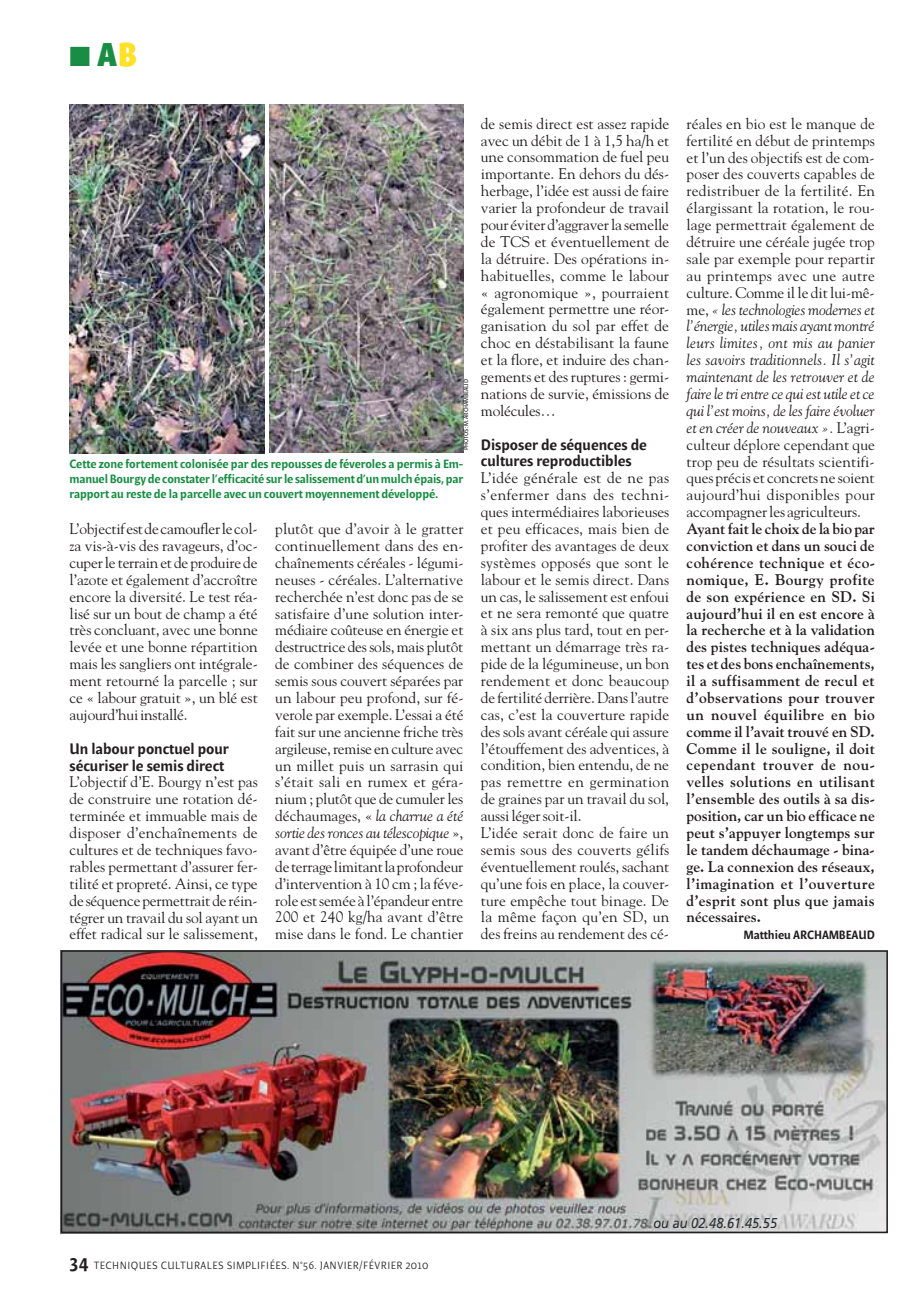
<style>
.page{position:relative;width:923px;height:1300px;background:#fff}
.page>*{position:absolute;margin:0;border:0;box-sizing:border-box;transform-origin:0 0}
.t1{font:700 33.77px "Beret LT Std";color:#198d44}
.t2{font:15.4px/16.8px "Goudy Std";letter-spacing:.005em;color:#231f20;text-align:justify}
.t3{font:700 15.4px/16.8px "Goudy Std";letter-spacing:.015em;color:#231f20;text-align:justify}
.t4{font:500 15.4px/16.8px "Beret LT Std";color:#231f20}
.t5{font:italic 14.35px "Frutiger";color:#2b2e30;scale:.9 1}
.t6{font:500 12.25px/15.4px "Beret LT Std";letter-spacing:-.005em;color:#198d44;text-align:justify}
.t7{font:500 12.25px "Beret LT Std";color:#231f20}
.t8{font:10.67px "Beret LT Std";letter-spacing:.045em;color:#231f20}
.t9{font:6.12px "Beret LT Std";letter-spacing:-.01em;color:#231f20}
.s1{color:#fee128}
.s2{font-style:italic}
.s3{font-weight:500;font-size:18.38px}
</style>
<div class="page">
<img style="left:70px;top:104px;width:194px;height:349px">
<img style="left:269px;top:104px;width:194px;height:349px">
<img style="left:64px;top:953px;width:821px;height:277px">
<div style="left:61px;top:950px;width:827px;height:283px;border:2px solid #231f20"></div>
<h1 class="t1" style="left:97px;top:41px;width:42px">A<span class="s1">B</span></h1>
<p class="t9" style="left:463px;top:450px;width:72px;rotate:-90deg">PHOTOS : M. ARCHAMBEAUD</p>
<p class="t6" style="left:69px;top:457px;width:395px">Cette zone fortement colonisée par des repousses de féveroles a permis à Em&shy;manuel Bourgy de constater l’efficacité sur le salissement d’un mulch épais, par rapport au reste de la parcelle avec un couvert moyennement développé.</p>
<p class="t2" style="left:69px;top:522px;width:190px">L’objectif est de camoufler le col&shy;za vis-à-vis des ravageurs, d’oc&shy;cuper le terrain et de produire de l’azote et également d’accroître encore la diversité. Le test réa&shy;lisé sur un bout de champ a été très concluant, avec une bonne levée et une bonne répartition mais les sangliers ont intégrale&shy;ment retourné la parcelle ; sur ce « labour gratuit », un blé est aujourd’hui installé.</p>
<p class="t4" style="left:69px;top:741px;width:161px">Un labour ponctuel pour sécuriser le semis direct</p>
<p class="t2" style="left:69px;top:775px;width:190px">L’objectif d’E. Bourgy n’est pas de construire une rotation dé&shy;terminée et immuable mais de disposer d’enchaînements de cultures et de techniques favo&shy;rables permettant d’assurer fer&shy;tilité et propreté. Ainsi, ce type de séquence permettrait de réin&shy;tégrer un travail du sol ayant un effet radical sur le salissement,</p>
<p class="t2" style="left:275px;top:521px;width:190px">plutôt que d’avoir à le gratter continuellement dans des en&shy;chaînements céréales - légumi&shy;neuses - céréales. L’alternative recherchée n’est donc pas de se satisfaire d’une solution inter&shy;médiaire coûteuse en énergie et destructrice des sols, mais plutôt de combiner des séquences de semis sous couvert séparées par un labour peu profond, sur fé&shy;verole par exemple. L’essai a été fait sur une ancienne friche très argileuse, remise en culture avec un millet puis un sarrasin qui s’était sali en rumex et géra&shy;nium ; plutôt que de cumuler les déchaumages, « <span class="s2">la charrue a été sortie des ronces au télescopique</span> », avant d’être équipée d’une roue de terrage limitant la profondeur d’intervention à 10 cm ; la féve&shy;role est semée à l’épandeur entre 200 et 240 kg/ha avant d’être mise dans le fond. Le chantier</p>
<p class="t2" style="left:481px;top:116px;width:190px">de semis direct est assez rapide avec un débit de 1 à 1,5 ha/h et une consommation de fuel peu importante. En dehors du dés&shy;herbage, l’idée est aussi de faire varier la profondeur de travail pour éviter d’aggraver la semelle de TCS et éventuellement de la détruire. Des opérations in&shy;habituelles, comme le labour « agronomique », pourraient également permettre une réor&shy;ganisation du sol par effet de choc en déstabilisant la faune et la flore, et induire des chan&shy;gements et des ruptures : germi&shy;nations de survie, émissions de molécules…</p>
<p class="t4" style="left:481px;top:437px;width:167px">Disposer de séquences de cultures reproductibles</p>
<p class="t2" style="left:481px;top:471px;width:190px;text-align:left">L’idée générale est de ne pas s’enfermer dans des techni&shy;ques intermédiaires laborieuses et peu efficaces, mais bien de profiter des avantages de deux systèmes opposés que sont le labour et le semis direct. Dans un cas, le salissement est enfoui et ne sera remonté que quatre à six ans plus tard, tout en per&shy;mettant un démarrage très ra&shy;pide de la légumineuse, un bon rendement et donc beaucoup de fertilité derrière. Dans l’autre cas, c’est la couverture rapide des sols avant céréale qui assure l’étouffement des adventices, à condition, bien entendu, de ne pas remettre en germination de graines par un travail du sol, aussi léger soit-il.<br>L’idée serait donc de faire un semis sous des couverts gélifs éventuellement roulés, sachant qu’une fois en place, la couver&shy;ture empêche tout binage. De la même façon qu’en SD, un des freins au rendement des cé-</p>
<p class="t2" style="left:686px;top:116px;width:190px">réales en bio est le manque de fertilité en début de printemps et l’un des objectifs est de com&shy;poser des couverts capables de redistribuer de la fertilité. En élargissant la rotation, le rou&shy;lage permettrait également de détruire une céréale jugée trop sale par exemple pour repartir au printemps avec une autre culture. Comme il le dit lui-mê&shy;me, <span class="s2">« les technologies modernes et l’énergie, utiles mais ayant montré leurs limites, ont mis au panier les savoirs traditionnels. Il s’agit maintenant de les retrouver et de faire le tri entre ce qui est utile et ce qui l’est moins, de les faire évoluer et en créer de nouveaux ».</span> L’agri&shy;culteur déplore cependant que trop peu de résultats scientifi&shy;ques précis et concrets ne soient aujourd’hui disponibles pour accompagner les agriculteurs.</p>
<p class="t3" style="left:686px;top:521px;width:190px">Ayant fait le choix de la bio par conviction et dans un souci de cohérence technique et éco&shy;nomique, E. Bourgy profite de son expérience en SD. Si aujourd’hui il en est encore à la recherche et à la validation des pistes techniques adéqua&shy;tes et des bons enchaînements, il a suffisamment de recul et d’observations pour trouver un nouvel équilibre en bio comme il l’avait trouvé en SD.<br>Comme il le souligne, il doit cependant trouver de nou&shy;velles solutions en utilisant l’ensemble des outils à sa dis&shy;position, car un bio efficace ne peut s’appuyer longtemps sur le tandem déchaumage - bina&shy;ge. La connexion des réseaux, l’imagination et l’ouverture d’esprit sont plus que jamais nécessaires.</p>
<p class="t7" style="left:744px;top:930px;width:132px">Matthieu ARCHAMBEAUD</p>
<p class="t8" style="left:69px;top:1261px;width:360px"><span class="s3">34</span> TECHNIQUES CULTURALES SIMPLIFIÉES. N°56. JANVIER/FÉVRIER 2010</p>
<p class="t5" style="left:653px;top:1217px;width:139px">ou au 02.48.61.45.55</p>
</div>
